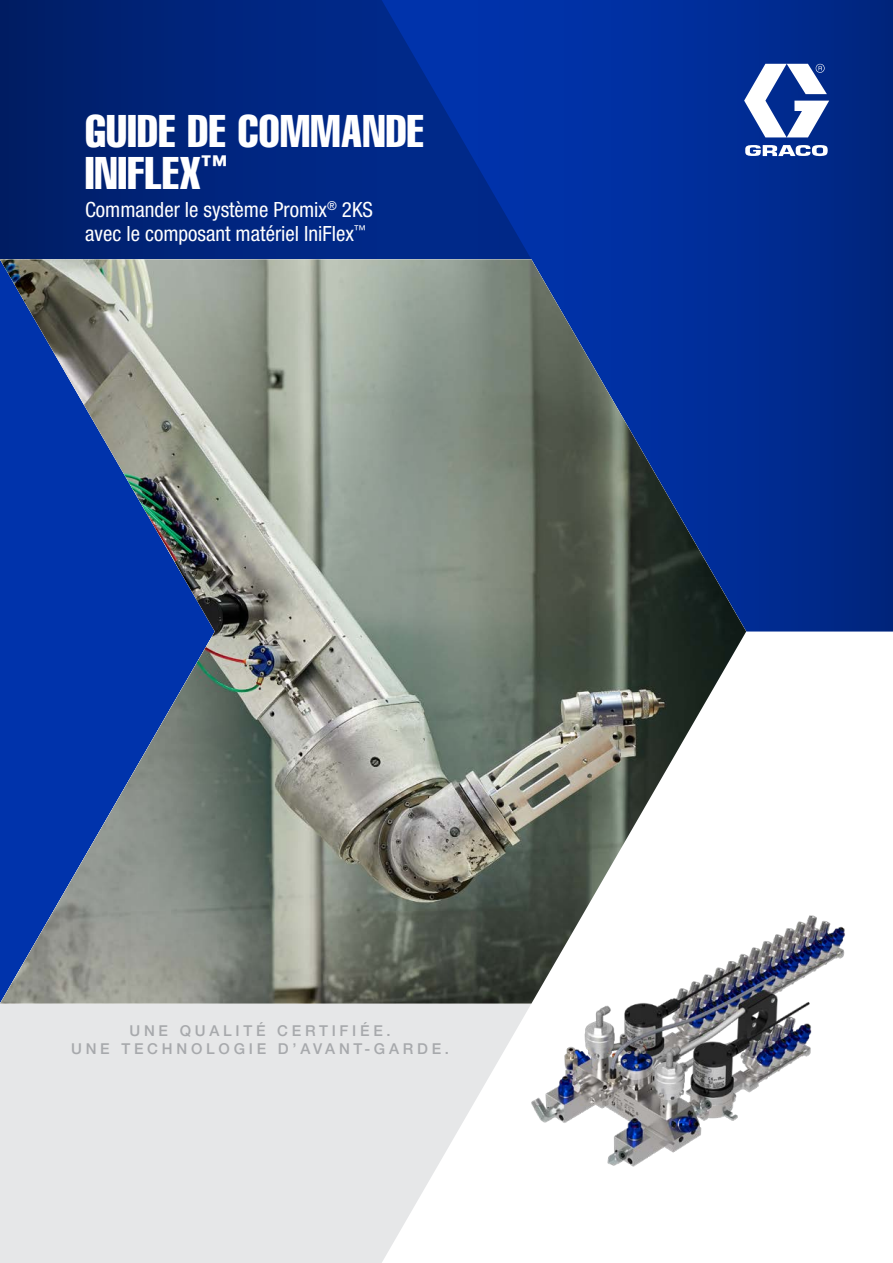
<style>
.page{position:relative;width:893px;height:1263px;background:#fff}
.page>*{position:absolute;margin:0;border:0;box-sizing:border-box;transform-origin:0 0}
.t1{font:45px/42px "Helvetica LT Std Comp";letter-spacing:.01em;color:#fff}
.t2{font:condensed 21px/24px "Helvetica Neue LT Std";color:#fff}
.t3{font:500 15px/18px "Helvetica Neue LT Std";letter-spacing:.25em;color:#a7a9ac;text-align:center}
</style>
<div class="page">
<img style="left:531px;top:1003px;width:281px;height:164px">
<svg style="left:746px;top:631px;width:147px;height:372px"></svg>
<svg style="left:746px;top:0;width:147px;height:631px;background:#002887"></svg>
<svg style="left:0;top:0;width:746px;height:259px;background:#00298a"></svg>
<svg style="left:0;top:1003px;width:531px;height:260px;background:#e9eaea"></svg>
<img style="left:0;top:259px;width:746px;height:744px">
<svg style="left:744px;top:63px;width:85px;height:74px"></svg>
<svg style="left:745px;top:145px;width:83px;height:11px"></svg>
<h1 class="t1" style="left:85px;top:109px;width:340px">GUIDE DE COMMANDE<br>INIFLEX<sup>™</sup></h1>
<p class="t2" style="left:85px;top:197px;width:289px">Commander le système Promix<sup>®</sup> 2KS avec le composant matériel IniFlex<sup>™</sup></p>
<p class="t3" style="left:71px;top:1021px;width:379px">UNE QUALITÉ CERTIFIÉE.<br>UNE TECHNOLOGIE D’AVANT-GARDE.</p>
</div>
